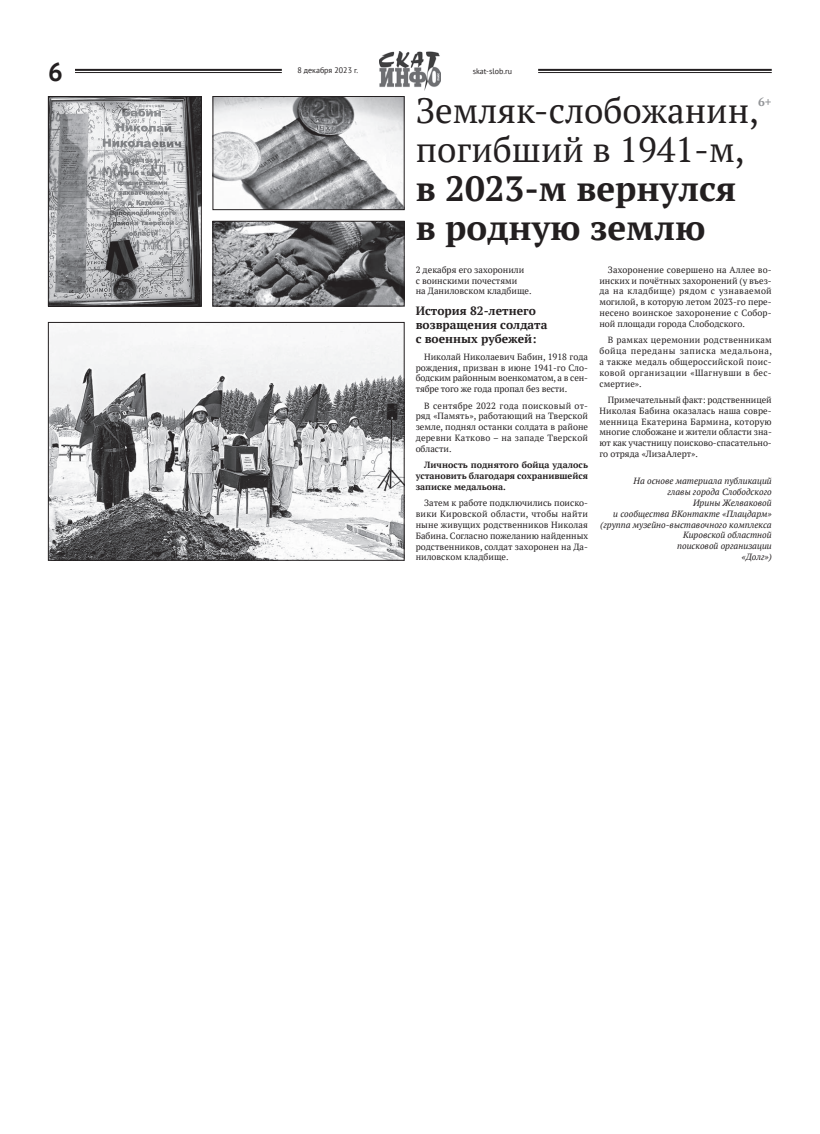
<style>
.page{position:relative;width:820px;height:1134px;background:#fff}
.page>*{position:absolute;margin:0;border:0;box-sizing:border-box;transform-origin:0 0}
.t1{font:35px/39px "PT Serif";color:#231f20}
.t2{font:700 35px/39px "PT Serif";color:#231f20}
.t3{font:700 26px "PT Sans";color:#231f20}
.t4{font:700 12px/14.4px "PT Serif";color:#231f20}
.t5{font:700 12px "PT Serif";color:#939598}
.t6{font:9px/10.8px "PT Serif";color:#231f20;text-align:justify}
.t7{font:italic 9px/10.8px "PT Serif";color:#231f20;text-align:right}
.t8{font:700 9px/10.8px "PT Serif";letter-spacing:-.005em;color:#231f20;text-align:justify}
.t9{font:8px "PT Sans";color:#231f20}
</style>
<div class="page">
<img style="left:379px;top:51px;width:61px;height:40px">
<hr style="left:75px;top:69px;width:207px;height:2px;background:#231f20">
<hr style="left:75px;top:72px;width:207px;height:1px;background:#231f20">
<hr style="left:538px;top:69px;width:233px;height:2px;background:#231f20">
<hr style="left:538px;top:72px;width:233px;height:1px;background:#231f20">
<img style="left:50px;top:324px;width:352px;height:234px">
<div style="left:48px;top:322px;width:356px;height:238px;border:1px solid #231f20"></div>
<img style="left:50px;top:98px;width:149px;height:206px">
<div style="left:48px;top:96px;width:153px;height:210px;border:1px solid #231f20"></div>
<img style="left:215px;top:223px;width:187px;height:81px">
<div style="left:213px;top:221px;width:191px;height:85px;border:1px solid #231f20"></div>
<img style="left:215px;top:98px;width:187px;height:110px">
<div style="left:213px;top:96px;width:191px;height:114px;border:1px solid #231f20"></div>
<h2 class="t3" style="left:48px;top:54px;width:16px">6</h2>
<p class="t9" style="left:297px;top:65px;width:62px">8 декабря 2023 г.</p>
<p class="t9" style="left:472px;top:66px;width:41px">skat-slob.ru</p>
<h1 class="t1" style="left:415px;top:91px;width:345px">Земляк-слобожанин, погибший в 1941-м,</h1>
<h1 class="t2" style="left:415px;top:169px;width:322px">в 2023-м вернулся в родную землю</h1>
<p class="t6" style="left:415px;top:264px;width:117px;text-align:left">2 декабря его захоронили<br>с воинскими почестями<br>на Даниловском кладбище.</p>
<h3 class="t4" style="left:415px;top:303px;width:133px">История 82-летнего возвращения солдата с военных рубежей:</h3>
<p class="t6" style="left:415px;top:351px;width:174px;text-indent:9px">Николай Николаевич Бабин, 1918 года рождения, призван в июне 1941-го Сло&shy;бодским районным военкоматом, а в сен&shy;тябре того же года пропал без вести.</p>
<p class="t6" style="left:415px;top:400px;width:174px;text-indent:9px">В сентябре 2022 года поисковый от&shy;ряд «Память», работающий на Тверской земле, поднял останки солдата в районе деревни Катково – на западе Тверской области.</p>
<p class="t8" style="left:415px;top:460px;width:174px;text-indent:9px">Личность поднятого бойца удалось установить благодаря сохранившейся записке медальона.</p>
<p class="t6" style="left:415px;top:498px;width:174px;text-indent:9px">Затем к работе подключились поиско&shy;вики Кировской области, чтобы найти ныне живущих родственников Николая Бабина. Согласно пожеланию найденных родственников, солдат захоронен на Да&shy;ниловском кладбище.</p>
<h3 class="t5" style="left:757px;top:94px;width:15px">6+</h3>
<p class="t6" style="left:599px;top:264px;width:174px;text-indent:9px">Захоронение совершено на Аллее во&shy;инских и почётных захоронений (у въез&shy;да на кладбище) рядом с узнаваемой могилой, в которую летом 2023-го пере&shy;несено воинское захоронение с Собор&shy;ной площади города Слободского.</p>
<p class="t6" style="left:599px;top:335px;width:174px;text-indent:9px">В рамках церемонии родственникам бойца переданы записка медальона, а также медаль общероссийской поис&shy;ковой организации «Шагнувши в бес&shy;смертие».</p>
<p class="t6" style="left:599px;top:394px;width:174px;text-indent:9px">Примечательный факт: родственницей Николая Бабина оказалась наша совре&shy;менница Екатерина Бармина, которую многие слобожане и жители области зна&shy;ют как участницу поисково-спасательно&shy;го отряда «ЛизаАлерт».</p>
<p class="t7" style="left:600px;top:476px;width:173px">На основе материала публикаций<br>главы города Слободского<br>Ирины Желваковой<br>и сообщества ВКонтакте «Плацдарм» (группа музейно-выставочного комплекса<br>Кировской областной<br>поисковой организации<br>«Долг»)</p>
</div>
